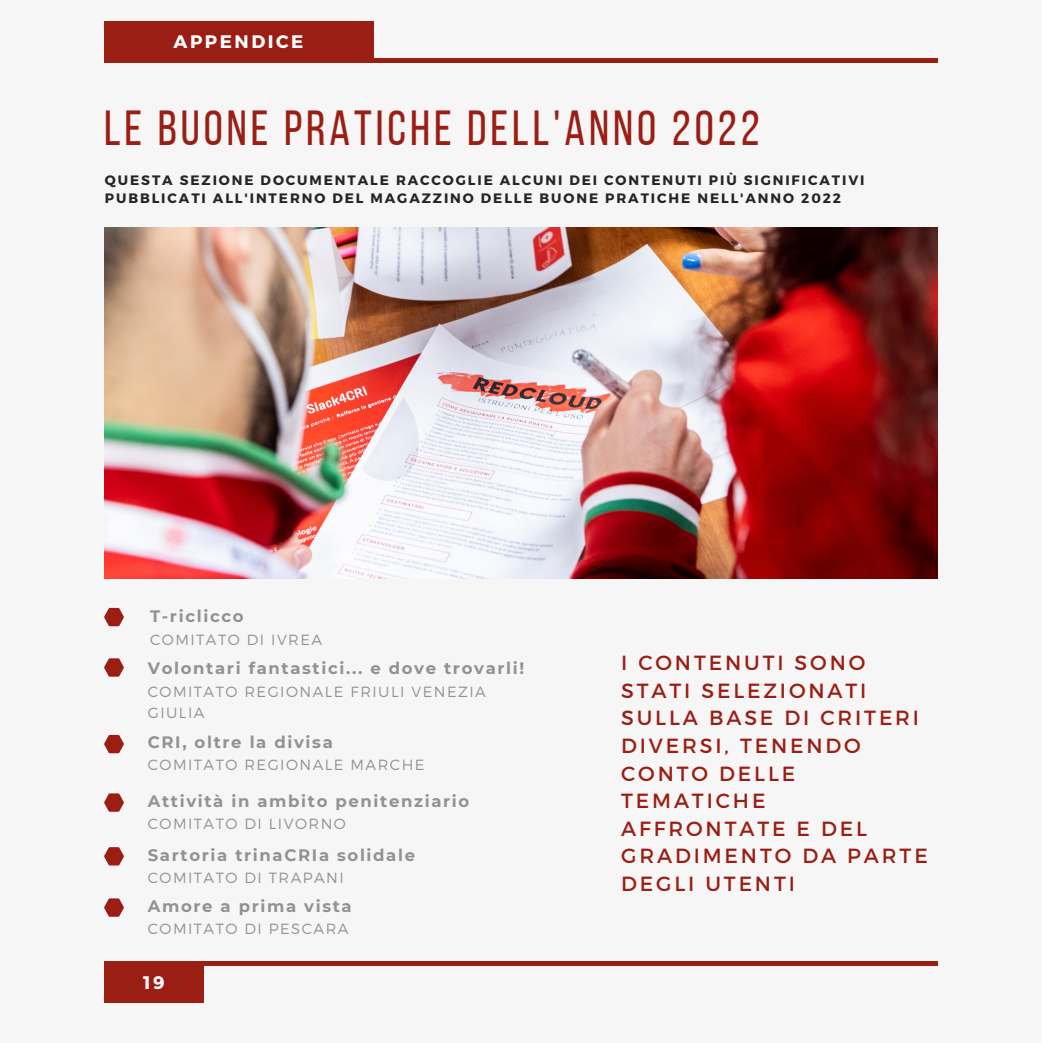
<style>
.page{position:relative;width:1042px;height:1043px;background:#fff}
.page>*{position:absolute;margin:0;border:0;box-sizing:border-box;transform-origin:0 0}
.t1{font:49px "Bebas Neue";letter-spacing:.08em;color:#9b1e14}
.t2{font:20.47px/27.5px "Montserrat";letter-spacing:.14em;color:#9b1e14}
.t3{font:700 18.2px "Montserrat";letter-spacing:.14em;color:#fff}
.t4{font:700 16.45px "Montserrat";letter-spacing:.1em;color:#929292}
.t5{font:300 14.7px/20.8px "Montserrat";letter-spacing:.1em;color:#929292}
.t6{font:700 13.65px/18.2px "Montserrat";letter-spacing:.14em;color:#252526}
</style>
<div class="page">
<div style="left:0;top:0;width:1041px;height:1041px;background:#f6f6f6"></div>
<img style="left:104px;top:228px;width:833px;height:350px">
<div style="left:104px;top:961px;width:100px;height:40px;background:#9b1e14"></div>
<hr style="left:204px;top:961px;width:733px;height:3px;background:#9b1e14">
<div style="left:104px;top:22px;width:269px;height:38px;background:#9b1e14"></div>
<hr style="left:104px;top:58px;width:833px;height:4px;background:#9b1e14">
<svg style="left:104px;top:607px;width:20px;height:19px"></svg>
<svg style="left:104px;top:658px;width:20px;height:18px"></svg>
<svg style="left:104px;top:734px;width:20px;height:19px"></svg>
<svg style="left:104px;top:793px;width:20px;height:18px"></svg>
<svg style="left:104px;top:847px;width:20px;height:18px"></svg>
<svg style="left:104px;top:898px;width:20px;height:18px"></svg>
<p class="t3" style="left:174px;top:29px;width:131px">APPENDICE</p>
<h1 class="t1" style="left:104px;top:108px;width:657px">LE BUONE PRATICHE DELL'ANNO 2022</h1>
<p class="t6" style="left:105px;top:170px;width:760px">QUESTA SEZIONE DOCUMENTALE RACCOGLIE ALCUNI DEI CONTENUTI PIÙ SIGNIFICATIVI<br>PUBBLICATI ALL'INTERNO DEL MAGAZZINO DELLE BUONE PRATICHE NELL'ANNO 2022</p>
<p class="t4" style="left:150px;top:606px;width:95px">T-riclicco</p>
<p class="t5" style="left:150px;top:628px;width:173px">COMITATO DI IVREA</p>
<p class="t4" style="left:148px;top:658px;width:378px">Volontari fantastici... e dove trovarli!</p>
<p class="t5" style="left:148px;top:680px;width:339px">COMITATO REGIONALE FRIULI VENEZIA<br>GIULIA</p>
<p class="t4" style="left:148px;top:732px;width:186px">CRI, oltre la divisa</p>
<p class="t5" style="left:148px;top:753px;width:278px">COMITATO REGIONALE MARCHE</p>
<p class="t4" style="left:148px;top:790px;width:323px">Attività in ambito penitenziario</p>
<p class="t5" style="left:148px;top:812px;width:199px">COMITATO DI LIVORNO</p>
<p class="t4" style="left:148px;top:844px;width:269px">Sartoria trinaCRIa solidale</p>
<p class="t5" style="left:148px;top:866px;width:197px">COMITATO DI TRAPANI</p>
<p class="t4" style="left:148px;top:896px;width:205px">Amore a prima vista</p>
<p class="t5" style="left:148px;top:917px;width:202px">COMITATO DI PESCARA</p>
<p class="t3" style="left:143px;top:970px;width:23px">19</p>
<p class="t2" style="left:621px;top:648px;width:308px">I CONTENUTI SONO<br>STATI SELEZIONATI<br>SULLA BASE DI CRITERI<br>DIVERSI, TENENDO<br>CONTO DELLE<br>TEMATICHE<br>AFFRONTATE E DEL<br>GRADIMENTO DA PARTE<br>DEGLI UTENTI</p>
</div>
